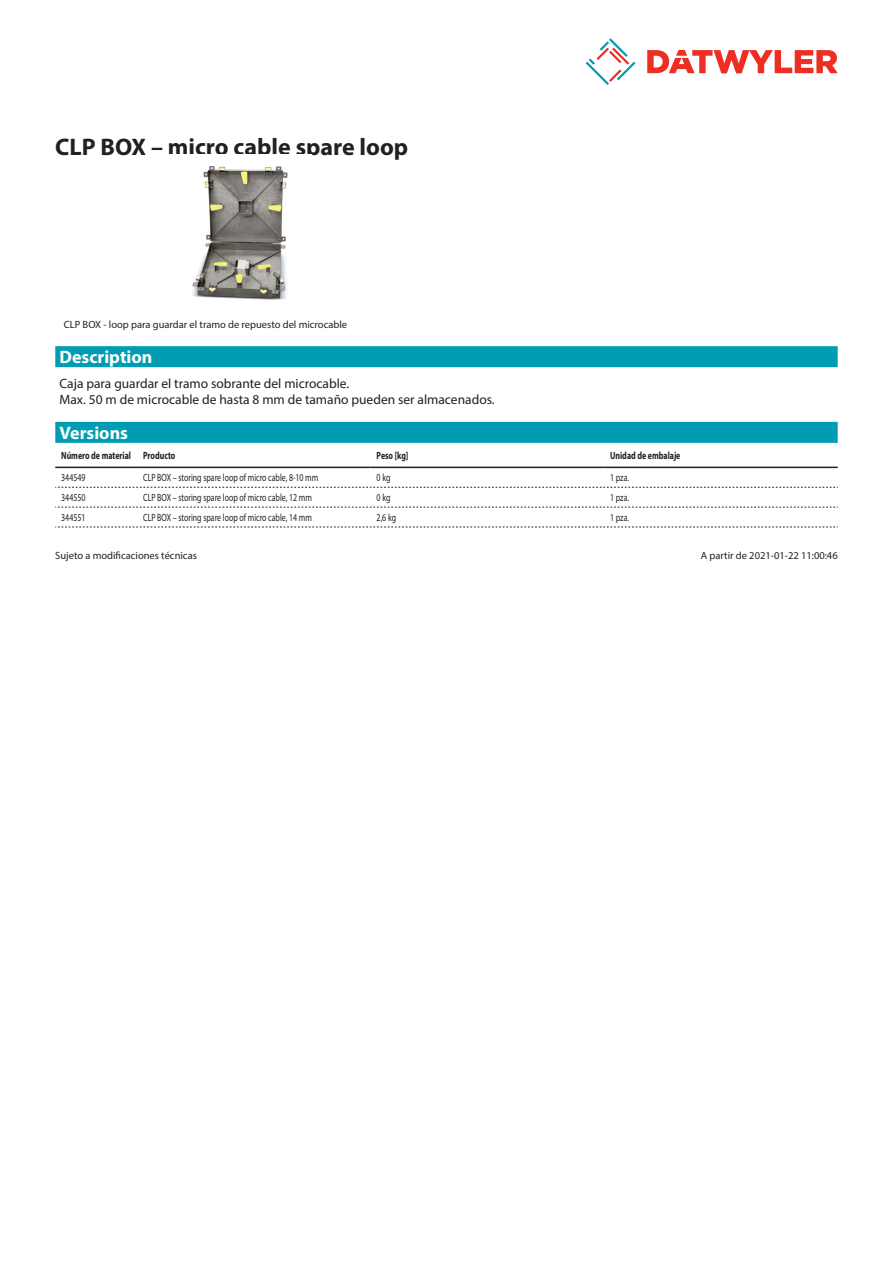
<style>
.page{position:relative;width:893px;height:1263px;background:#fff}
.page>*{position:absolute;margin:0;border:0;box-sizing:border-box;transform-origin:0 0}
.Product_Head{font:700 24px "Myriad Pro";color:#231f20}
.Standard_Head_Proper{font:700 18px "Myriad Pro";color:#fff}
.Standard_text{font:13.5px/16.2px "Myriad Pro";color:#231f20}
.myriadlight{font:10.5px "Myriad Pro";color:#231f20;scale:.75 1}
.Footnote{font:10.5px "Myriad Pro";color:#231f20}
.imagetext{font:10.5px "Myriad Pro";color:#231f20}
.myriadbold{font:700 10.5px "Myriad Pro";color:#231f20;scale:.75 1}
</style>
<div class="page">
<svg style="left:586px;top:38px;width:49px;height:47px"></svg>
<svg style="left:647px;top:50px;width:191px;height:23px"></svg>
<img style="left:192px;top:166px;width:96px;height:134px">
<div style="left:55px;top:422px;width:783px;height:21px;background:#009cb3"></div>
<hr style="left:55px;top:467px;width:82px;height:1px;background:#231f20">
<hr style="left:137px;top:467px;width:234px;height:1px;background:#231f20">
<hr style="left:371px;top:467px;width:233px;height:1px;background:#231f20">
<hr style="left:604px;top:467px;width:234px;height:1px;background:#231f20">
<svg style="left:55px;top:487px;width:783px;height:1px"></svg>
<svg style="left:55px;top:507px;width:783px;height:1px"></svg>
<svg style="left:55px;top:527px;width:783px;height:1px"></svg>
<div style="left:55px;top:346px;width:783px;height:21px;background:#009cb3"></div>
<p class="Product_Head" style="left:55px;top:131px;width:354px">CLP BOX – micro cable spare loop</p>
<p class="imagetext" style="left:64px;top:318px;width:285px">CLP BOX - loop para guardar el tramo de repuesto del microcable</p>
<p class="Standard_Head_Proper" style="left:60px;top:345px;width:94px">Description</p>
<p class="Standard_text" style="left:60px;top:375px;width:437px">Caja para guardar el tramo sobrante del microcable.<br>Max. 50 m de microcable de hasta 8 mm de tamaño pueden ser almacenados.</p>
<p class="Standard_Head_Proper" style="left:60px;top:421px;width:70px">Versions</p>
<p class="myriadbold" style="left:61px;top:448px;width:95px">Número de material</p>
<p class="myriadbold" style="left:143px;top:448px;width:45px">Producto</p>
<p class="myriadbold" style="left:377px;top:448px;width:44px">Peso [kg]</p>
<p class="myriadbold" style="left:610px;top:448px;width:95px">Unidad de embalaje</p>
<p class="myriadlight" style="left:61px;top:471px;width:34px">344549</p>
<p class="myriadlight" style="left:143px;top:471px;width:235px">CLP BOX – storing spare loop of micro cable, 8-10 mm</p>
<p class="myriadlight" style="left:377px;top:471px;width:20px">0 kg</p>
<p class="myriadlight" style="left:610px;top:471px;width:27px">1 pza.</p>
<p class="myriadlight" style="left:61px;top:491px;width:34px">344550</p>
<p class="myriadlight" style="left:143px;top:491px;width:227px">CLP BOX – storing spare loop of micro cable, 12 mm</p>
<p class="myriadlight" style="left:377px;top:491px;width:20px">0 kg</p>
<p class="myriadlight" style="left:610px;top:491px;width:27px">1 pza.</p>
<p class="myriadlight" style="left:61px;top:511px;width:34px">344551</p>
<p class="myriadlight" style="left:143px;top:511px;width:227px">CLP BOX – storing spare loop of micro cable, 14 mm</p>
<p class="myriadlight" style="left:377px;top:511px;width:27px">2,6 kg</p>
<p class="myriadlight" style="left:610px;top:511px;width:27px">1 pza.</p>
<p class="Footnote" style="left:55px;top:549px;width:143px">Sujeto a modificaciones técnicas</p>
<p class="Footnote" style="left:701px;top:549px;width:138px">A partir de 2021-01-22 11:00:46</p>
</div>
